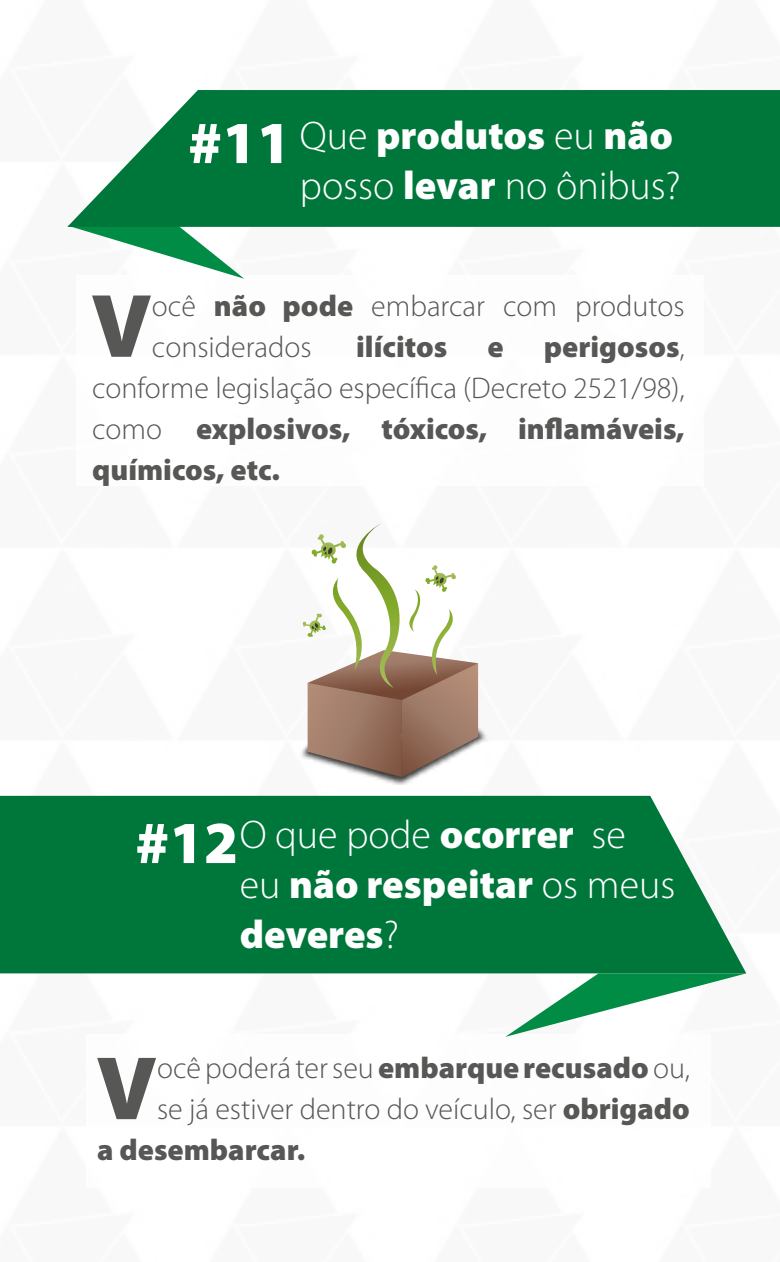
<style>
.page{position:relative;width:780px;height:1262px;background:#fff}
.page>*{position:absolute;margin:0;border:0;box-sizing:border-box;transform-origin:0 0}
.t1{font:900 90.75px "Myriad Pro";color:#575756}
.t2{font:900 60px "Myriad Pro";color:#fff}
.t3{font:900 40px/50px "Myriad Pro";color:#fff}
.t4{font:300 40px/50px "Myriad Pro";color:#fff}
.t5{font:900 30px/41px "Myriad Pro";color:#575756;text-align:justify}
.t6{font:300 30px/41px "Myriad Pro";color:#575756}
.s1{font-weight:900}
.s2{font-weight:300}
</style>
<div class="page">
<svg style="left:72px;top:227px;width:172px;height:52px"></svg>
<svg style="left:67px;top:90px;width:713px;height:137px;fill:#00773a"></svg>
<svg style="left:505px;top:973px;width:241px;height:63px"></svg>
<svg style="left:0;top:795px;width:746px;height:178px;fill:#00773a"></svg>
<img style="left:301px;top:679px;width:187px;height:105px">
<svg style="left:302px;top:523px;width:176px;height:254px"></svg>
<h2 class="t2" style="left:188px;top:103px;width:105px">#11</h2>
<h3 class="t4" style="left:300px;top:111px;width:382px">Que <span class="s1">produtos</span> eu <span class="s1">não </span>posso <span class="s1">levar</span> no ônibus?</h3>
<h1 class="t1" style="left:91px;top:265px;width:62px">V</h1>
<p class="t6" style="left:152px;top:285px;width:534px">ocê <span class="s1">não pode</span> embarcar com produtos considerados</p>
<p class="t5" style="left:92px;top:325px;width:594px;text-indent:452px">perigosos<span class="s2">, conforme legislação específica (Decreto 2521/98), como</span> explosivos, tóxicos, inflamáveis, químicos, etc.</p>
<p class="t5" style="left:356px;top:325px;width:93px">ilícitos</p>
<p class="t5" style="left:487px;top:325px;width:18px">e</p>
<h3 class="t3" style="left:240px;top:808px;width:437px"><span class="s2">O que pode</span> ocorrer <span class="s2">se eu</span> não respeitar <span class="s2">os meus </span>deveres<span class="s2">?</span></h3>
<h2 class="t2" style="left:135px;top:802px;width:105px">#12</h2>
<h1 class="t1" style="left:96px;top:1027px;width:62px">V</h1>
<p class="t6" style="left:157px;top:1047px;width:534px">ocê poderá ter seu <span class="s1">embarque recusado</span> ou,</p>
<p class="t6" style="left:157px;top:1088px;width:534px">se já estiver dentro do veículo, ser <span class="s1">obrigado</span></p>
<p class="t5" style="left:97px;top:1128px;width:209px">a desembarcar.</p>
</div>
